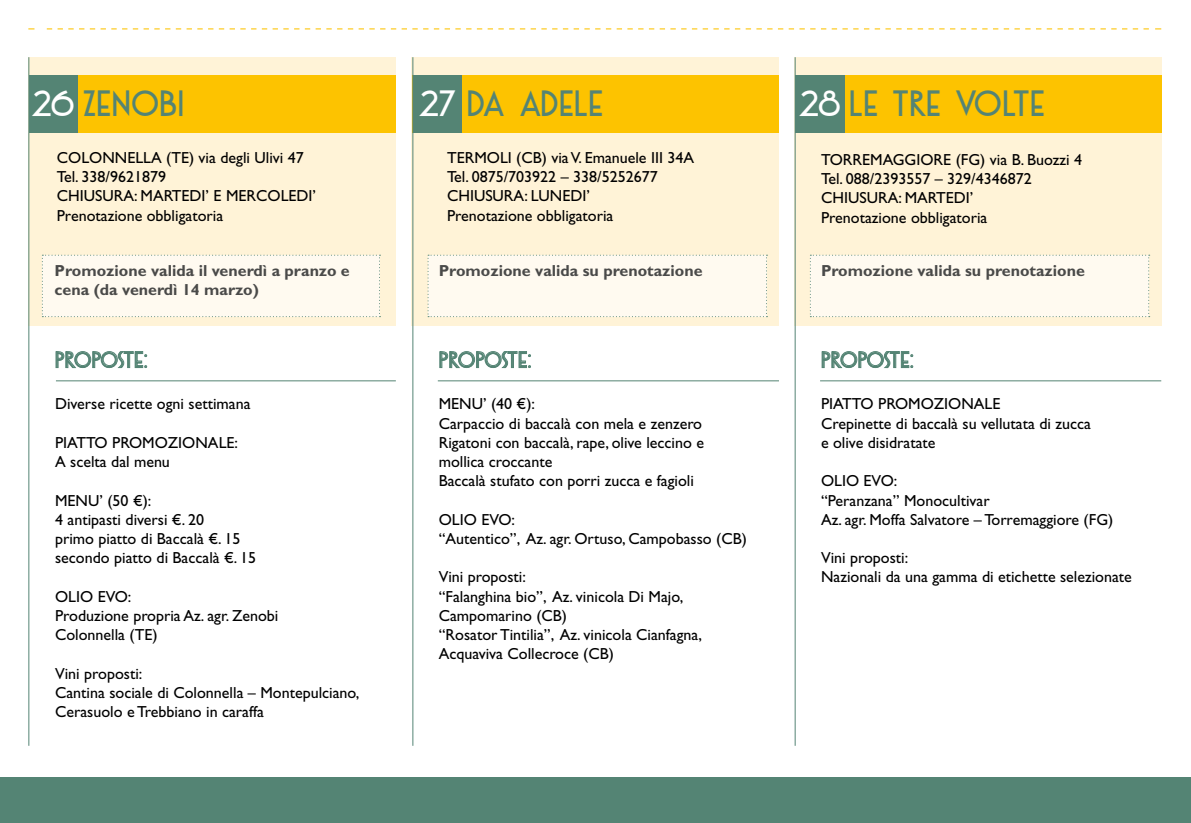
<style>
.page{position:relative;width:1191px;height:823px;background:#fff}
.page>*{position:absolute;margin:0;border:0;box-sizing:border-box;transform-origin:0 0}
.t1{font:32px "DK Otago";letter-spacing:-.025em;color:#548474}
.t2{font:32px "DK Otago";color:#548474}
.t3{font:20px "DK Otago";letter-spacing:-.05em;color:#548474}
.t4{font:16px/19.2px "Gill Sans Std";color:#000}
.t5{font:700 16px/19.2px "Gill Sans Std";color:#4a4a49}
.s1{color:#fff}
</style>
<div class="page">
<div style="left:0;top:777px;width:1191px;height:45px;background:#548474"></div>
<div style="left:29px;top:57px;width:367px;height:268px;background:#fff3d7"></div>
<div style="left:412px;top:57px;width:367px;height:268px;background:#fff3d7"></div>
<svg style="left:47px;top:28px;width:1102px;height:1px"></svg>
<div style="left:30px;top:76px;width:366px;height:57px;background:#fdc300"></div>
<svg style="left:56px;top:351px;width:91px;height:17px"></svg>
<div style="left:42px;top:254px;width:338px;height:63px;background:#fffaf0"></div>
<div style="left:413px;top:76px;width:366px;height:57px;background:#fdc300"></div>
<div style="left:427px;top:254px;width:340px;height:63px;background:#fffaf0"></div>
<hr style="left:56px;top:380px;width:340px;height:1px;background:#548474">
<svg style="left:439px;top:351px;width:92px;height:17px"></svg>
<hr style="left:28px;top:57px;width:1px;height:688px;background:#548474">
<hr style="left:438px;top:380px;width:341px;height:1px;background:#548474">
<hr style="left:412px;top:57px;width:1px;height:688px;background:#548474">
<div style="left:794px;top:57px;width:367px;height:268px;background:#fff3d7"></div>
<div style="left:795px;top:76px;width:366px;height:57px;background:#fdc300"></div>
<div style="left:810px;top:254px;width:339px;height:63px;background:#fffaf0"></div>
<div style="left:795px;top:76px;width:49px;height:57px;background:#548474"></div>
<svg style="left:821px;top:351px;width:92px;height:17px"></svg>
<hr style="left:820px;top:380px;width:341px;height:1px;background:#548474">
<hr style="left:794px;top:57px;width:1px;height:688px;background:#548474">
<div style="left:29px;top:76px;width:48px;height:57px;background:#548474"></div>
<div style="left:413px;top:76px;width:49px;height:57px;background:#548474"></div>
<h1 class="t2" style="left:30px;top:83px;width:155px"><span class="s1">26</span> ZENOBI</h1>
<h1 class="t1" style="left:418px;top:83px;width:187px"><span class="s1">27</span> DA ADELE</h1>
<h1 class="t1" style="left:798px;top:83px;width:249px"><span class="s1">28</span> LE TRE VOLTE</h1>
<p class="t4" style="left:57px;top:148px;width:261px">COLONNELLA (TE) via degli Ulivi 47<br>Tel. 338/9621879<br>CHIUSURA: MARTEDI’ E MERCOLEDI’<br>Prenotazione obbligatoria</p>
<p class="t4" style="left:447px;top:148px;width:249px">TERMOLI (CB) via V. Emanuele III 34A<br>Tel. 0875/703922 – 338/5252677<br>CHIUSURA: LUNEDI’<br>Prenotazione obbligatoria</p>
<p class="t5" style="left:55px;top:260px;width:297px">Promozione valida il venerdì a pranzo e cena (da venerdì 14 marzo)</p>
<p class="t3" style="left:55px;top:347px;width:94px">PROPOSTE:</p>
<p class="t4" style="left:55px;top:394px;width:197px">Diverse ricette ogni settimana</p>
<p class="t4" style="left:55px;top:432px;width:184px">PIATTO PROMOZIONALE:<br>A scelta dal menu</p>
<p class="t4" style="left:55px;top:490px;width:203px">MENU’ (50 €):<br>4 antipasti diversi €. 20<br>primo piatto di Baccalà €. 15 secondo piatto di Baccalà €. 15</p>
<p class="t4" style="left:55px;top:586px;width:225px">OLIO EVO:<br>Produzione propria Az. agr. Zenobi<br>Colonnella (TE)</p>
<p class="t4" style="left:55px;top:663px;width:306px">Vini proposti:<br>Cantina sociale di Colonnella – Montepulciano,<br>Cerasuolo e Trebbiano in caraffa</p>
<p class="t5" style="left:439px;top:260px;width:265px">Promozione valida su prenotazione</p>
<p class="t3" style="left:439px;top:347px;width:94px">PROPOSTE:</p>
<p class="t4" style="left:439px;top:394px;width:267px">MENU’ (40 €):<br>Carpaccio di baccalà con mela e zenzero<br>Rigatoni con baccalà, rape, olive leccino e mollica croccante<br>Baccalà stufato con porri zucca e fagioli</p>
<p class="t4" style="left:439px;top:509px;width:310px">OLIO EVO:<br>“Autentico”, Az. agr. Ortuso, Campobasso (CB)</p>
<p class="t4" style="left:439px;top:567px;width:265px">Vini proposti:<br>“Falanghina bio”, Az. vinicola Di Majo,<br>Campomarino (CB)<br>“Rosator Tintilia”, Az. vinicola Cianfagna,<br>Acquaviva Collecroce (CB)</p>
<p class="t4" style="left:821px;top:150px;width:263px">TORREMAGGIORE (FG) via B. Buozzi 4<br>Tel. 088/2393557 – 329/4346872<br>CHIUSURA: MARTEDI’<br>Prenotazione obbligatoria</p>
<p class="t5" style="left:821px;top:260px;width:265px">Promozione valida su prenotazione</p>
<p class="t3" style="left:821px;top:347px;width:94px">PROPOSTE:</p>
<p class="t4" style="left:821px;top:394px;width:271px">PIATTO PROMOZIONALE<br>Crepinette di baccalà su vellutata di zucca e olive disidratate</p>
<p class="t4" style="left:821px;top:471px;width:294px">OLIO EVO:<br>“Peranzana” Monocultivar<br>Az. agr. Moffa Salvatore – Torremaggiore (FG)</p>
<p class="t4" style="left:821px;top:548px;width:312px">Vini proposti:<br>Nazionali da una gamma di etichette selezionate</p>
</div>
